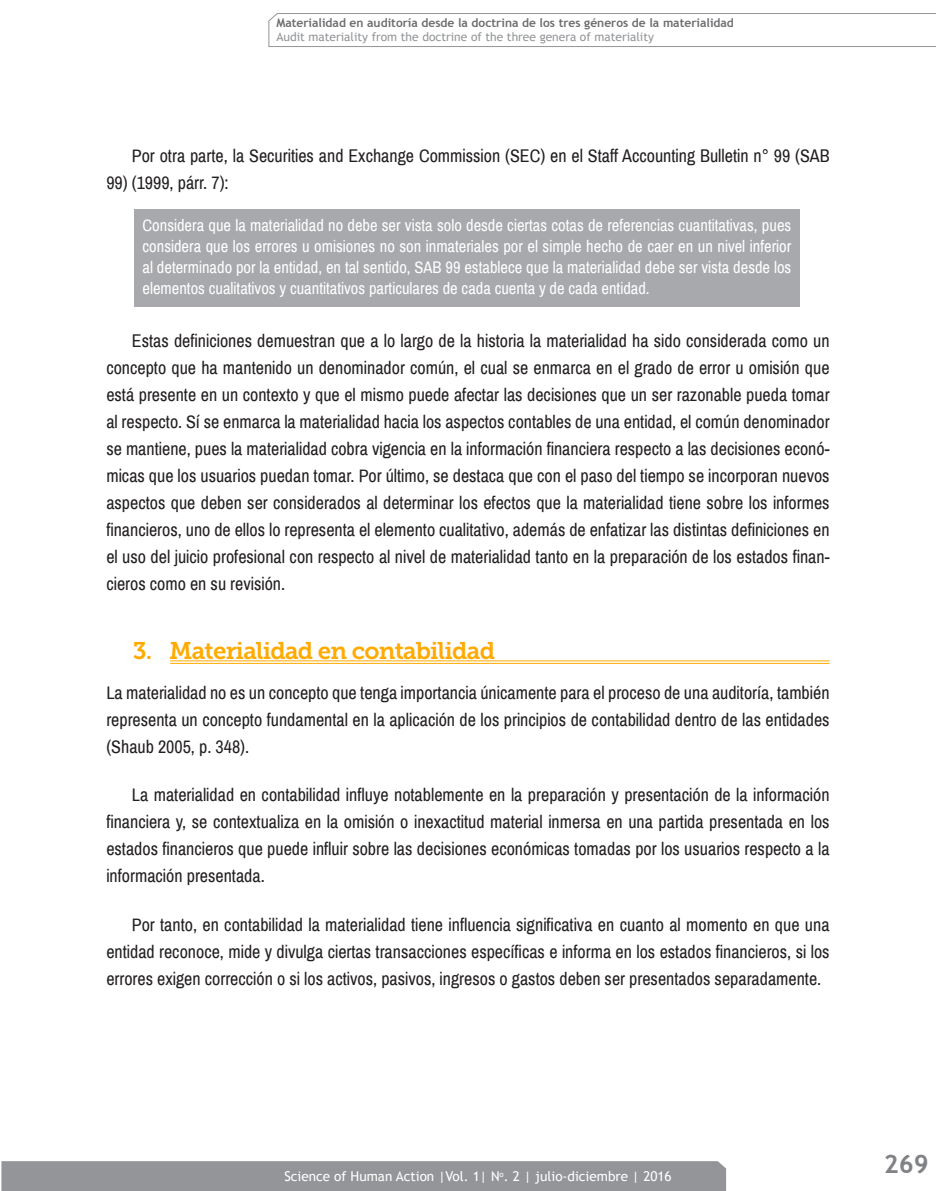
<style>
.page{position:relative;width:936px;height:1191px;background:#fff}
.page>*{position:absolute;margin:0;border:0;box-sizing:border-box;transform-origin:0 0}
.t1{font:700 25.5px "Trebuchet MS";color:#808285}
.t2{font:24px "Museo Slab 700";letter-spacing:-.03em;color:#fa0}
.t3{font:18px/27px "Archivo Narrow";color:#231f20;text-align:justify}
.t4{font:16.5px/21px "Archivo Narrow";color:#fff;text-align:justify}
.t5{font:13.5px "Trebuchet MS";color:#fff}
.t6{font:700 12px "Trebuchet MS";color:#6c6d70}
.t7{font:12px "Trebuchet MS";color:#939598}
</style>
<div class="page">
<div style="left:1px;top:1161px;width:725px;height:30px;background:#939598"></div>
<svg style="left:268px;top:13px;width:667px;height:34px"></svg>
<div style="left:134px;top:210px;width:665px;height:97px;background:#a8a9ad"></div>
<hr style="left:170px;top:660px;width:659px;height:1px;background:#fa0">
<hr style="left:170px;top:663px;width:659px;height:1px;background:#fa0">
<p class="t6" style="left:276px;top:15px;width:459px">Materialidad en auditoría desde la doctrina de los tres géneros de la materialidad</p>
<p class="t7" style="left:276px;top:29px;width:379px">Audit materiality from the doctrine of the three genera of materiality</p>
<p class="t3" style="left:132px;top:142px;width:699px">Por otra parte, la Securities and Exchange Commission (SEC) en el Staff Accounting Bulletin n° 99 (SAB</p>
<p class="t3" style="left:106px;top:169px;width:124px">99) (1999, párr. 7):</p>
<p class="t4" style="left:142px;top:215px;width:650px">Considera que la materialidad no debe ser vista solo desde ciertas cotas de referencias cuantitativas, pues considera que los errores u omisiones no son inmateriales por el simple hecho de caer en un nivel inferior al determinado por la entidad, en tal sentido, SAB 99 establece que la materialidad debe ser vista desde los elementos cualitativos y cuantitativos particulares de cada cuenta y de cada entidad.</p>
<p class="t3" style="left:106px;top:327px;width:724px;text-indent:26px">Estas definiciones demuestran que a lo largo de la historia la materialidad ha sido considerada como un concepto que ha mantenido un denominador común, el cual se enmarca en el grado de error u omisión que está presente en un contexto y que el mismo puede afectar las decisiones que un ser razonable pueda tomar al respecto. Sí se enmarca la materialidad hacia los aspectos contables de una entidad, el común denominador se mantiene, pues la materialidad cobra vigencia en la información financiera respecto a las decisiones econó&shy;micas que los usuarios puedan tomar. Por último, se destaca que con el paso del tiempo se incorporan nuevos aspectos que deben ser considerados al determinar los efectos que la materialidad tiene sobre los informes financieros, uno de ellos lo representa el elemento cualitativo, además de enfatizar las distintas definiciones en el uso del juicio profesional con respecto al nivel de materialidad tanto en la preparación de los estados finan&shy;cieros como en su revisión.</p>
<h2 class="t2" style="left:133px;top:637px;width:364px">3. Materialidad en contabilidad</h2>
<p class="t3" style="left:106px;top:679px;width:724px">La materialidad no es un concepto que tenga importancia únicamente para el proceso de una auditoría, también representa un concepto fundamental en la aplicación de los principios de contabilidad dentro de las entidades (Shaub 2005, p. 348).</p>
<p class="t3" style="left:106px;top:782px;width:724px;text-indent:26px">La materialidad en contabilidad influye notablemente en la preparación y presentación de la información financiera y, se contextualiza en la omisión o inexactitud material inmersa en una partida presentada en los estados financieros que puede influir sobre las decisiones económicas tomadas por los usuarios respecto a la información presentada.</p>
<p class="t3" style="left:106px;top:911px;width:724px;text-indent:26px">Por tanto, en contabilidad la materialidad tiene influencia significativa en cuanto al momento en que una entidad reconoce, mide y divulga ciertas transacciones específicas e informa en los estados financieros, si los errores exigen corrección o si los activos, pasivos, ingresos o gastos deben ser presentados separadamente.</p>
<p class="t5" style="left:284px;top:1167px;width:389px">Science of Human Action |Vol. 1| N<sup>o</sup>. 2 | julio-diciembre | 2016</p>
<h1 class="t1" style="left:883px;top:1147px;width:46px">269</h1>
</div>
